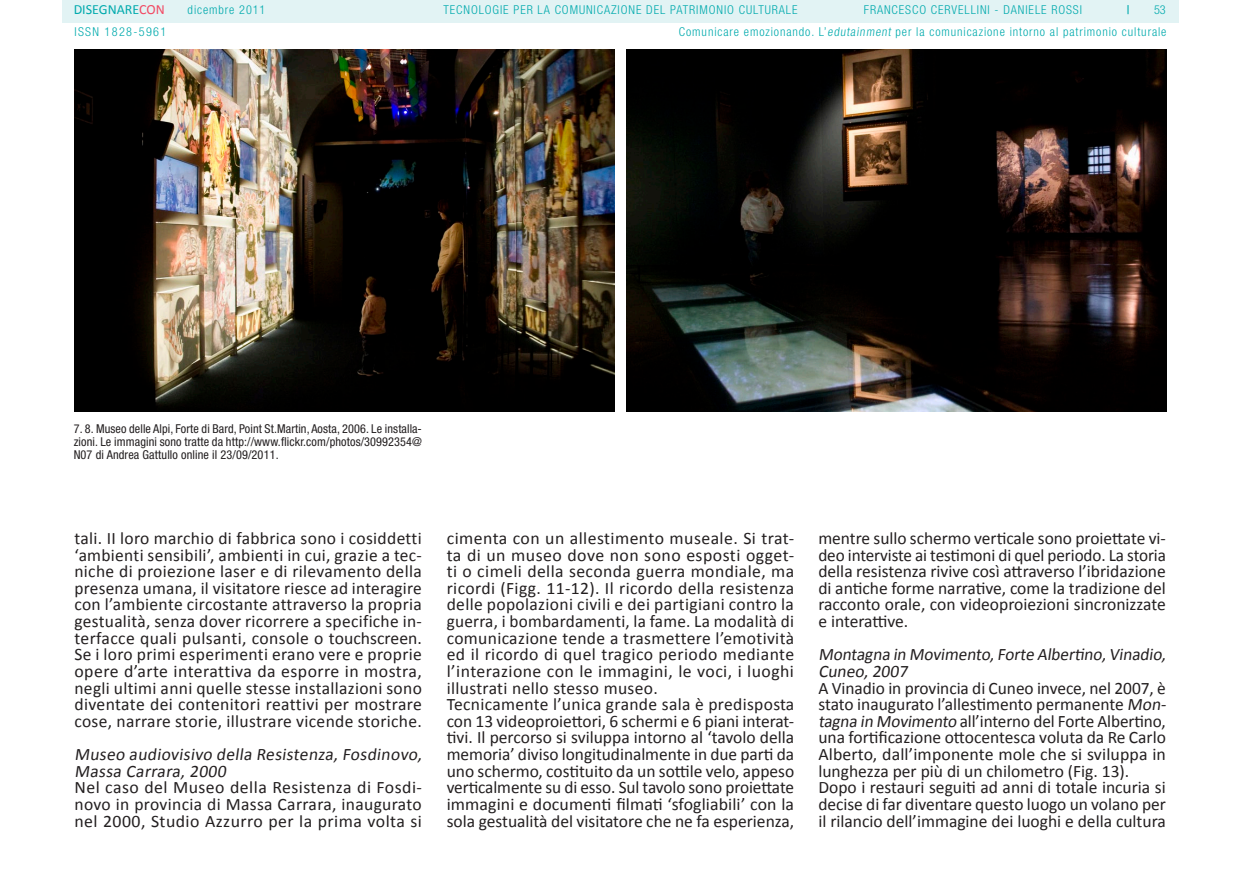
<style>
.page{position:relative;width:1241px;height:893px;background:#fff}
.page>*{position:absolute;margin:0;border:0;box-sizing:border-box;transform-origin:0 0}
.Articolo_TESTO_BASE{font:17.5px/16.6px "Calibri";color:#231f20;text-align:justify}
.t1{font:14px "Calibri";color:#00aaad}
.t2{font:300 condensed 12.25px "Helvetica Neue LT Std";letter-spacing:.075em;color:#00aaad}
.Note_TESTO_BASE{font:condensed 12.25px/13.1px "Helvetica Neue LT Std";letter-spacing:.01em;color:#231f20;text-align:justify}
.t3{font:300 condensed 12.25px "Helvetica Neue LT Std";letter-spacing:.11em;color:#00aaad}
.t4{font:500 condensed 12.25px "Helvetica Neue LT Std";color:#00aaad}
.s1{color:#f24862}
</style>
<div class="page">
<div style="left:62px;top:0;width:1116px;height:23px;background:#e2f3f4"></div>
<img style="left:74px;top:50px;width:540px;height:362px">
<img style="left:626px;top:50px;width:540px;height:362px">
<p class="t1" style="left:74px;top:1px;width:93px">DISEGNARE<span class="s1">CON</span></p>
<p class="t2" style="left:863px;top:3px;width:220px">FRANCESCO CERVELLINI - DANIELE ROSSI</p>
<p class="t4" style="left:1126px;top:3px;width:4px">|</p>
<p class="t2" style="left:678px;top:24px;width:489px">Comunicare emozionando. L’edutainment per la comunicazione intorno al patrimonio culturale</p>
<p class="t2" style="left:443px;top:3px;width:355px">TECNOLOGIE PER LA COMUNICAZIONE DEL PATRIMONIO CULTURALE</p>
<p class="t2" style="left:1153px;top:3px;width:13px">53</p>
<p class="t2" style="left:188px;top:3px;width:79px">dicembre 2011</p>
<p class="t3" style="left:74px;top:24px;width:93px">ISSN 1828-5961</p>
<p class="Note_TESTO_BASE" style="left:74px;top:422px;width:350px">7. 8. Museo delle Alpi, Forte di Bard, Point St.Martin, Aosta, 2006. Le installa&shy;zioni. Le immagini sono tratte da http://www.flickr.com/photos/30992354@ N07 di Andrea Gattullo online il 23/09/2011.</p>
<p class="Articolo_TESTO_BASE" style="left:74px;top:529px;width:349px">tali. II loro marchio di fabbrica sono i cosiddetti ‘ambienti sensibili’, ambienti in cui, grazie a tec&shy;niche di proiezione laser e di rilevamento della presenza umana, il visitatore riesce ad interagire con l’ambiente circostante attraverso la propria gestualità, senza dover ricorrere a specifiche in&shy;terfacce quali pulsanti, console o touchscreen.<br>Se i loro primi esperimenti erano vere e proprie opere d’arte interattiva da esporre in mostra, negli ultimi anni quelle stesse installazioni sono diventate dei contenitori reattivi per mostrare cose, narrare storie, illustrare vicende storiche.</p>
<p class="Articolo_TESTO_BASE" style="left:74px;top:745px;width:351px">Museo audiovisivo della Resistenza, Fosdinovo,<br>Massa Carrara, 2000</p>
<p class="Articolo_TESTO_BASE" style="left:74px;top:778px;width:349px">Nel caso del Museo della Resistenza di Fosdi&shy;novo in provincia di Massa Carrara, inaugurato nel 2000, Studio Azzurro per la prima volta si</p>
<p class="Articolo_TESTO_BASE" style="left:446px;top:529px;width:349px">cimenta con un allestimento museale. Si trat&shy;ta di un museo dove non sono esposti ogget&shy;ti o cimeli della seconda guerra mondiale, ma ricordi (Figg. 11-12). Il ricordo della resistenza delle popolazioni civili e dei partigiani contro la guerra, i bombardamenti, la fame. La modalità di comunicazione tende a trasmettere l’emotività ed il ricordo di quel tragico periodo mediante l’interazione con le immagini, le voci, i luoghi illustrati nello stesso museo.</p>
<p class="Articolo_TESTO_BASE" style="left:446px;top:695px;width:349px">Tecnicamente l’unica grande sala è predisposta con 13 videoproiettori, 6 schermi e 6 piani interat&shy;tivi. Il percorso si sviluppa intorno al ‘tavolo della memoria’ diviso longitudinalmente in due parti da uno schermo, costituito da un sottile velo, appeso verticalmente su di esso. Sul tavolo sono proiettate immagini e documenti filmati ‘sfogliabili’ con la sola gestualità del visitatore che ne fa esperienza,</p>
<p class="Articolo_TESTO_BASE" style="left:818px;top:529px;width:349px">mentre sullo schermo verticale sono proiettate vi&shy;deo interviste ai testimoni di quel periodo. La storia della resistenza rivive così attraverso l’ibridazione di antiche forme narrative, come la tradizione del racconto orale, con videoproiezioni sincronizzate e interattive.</p>
<p class="Articolo_TESTO_BASE" style="left:818px;top:645px;width:352px">Montagna in Movimento,Forte Albertino,Vinadio,<br>Cuneo, 2007</p>
<p class="Articolo_TESTO_BASE" style="left:818px;top:679px;width:352px;text-align:left">A Vinadio in provincia di Cuneo invece, nel 2007, è stato inaugurato l’allestimento permanente Mon&shy;tagna in Movimento all’interno del Forte Albertino, una fortificazione ottocentesca voluta da Re Carlo Alberto, dall’imponente mole che si sviluppa in lunghezza per più di un chilometro (Fig. 13).</p>
<p class="Articolo_TESTO_BASE" style="left:818px;top:778px;width:349px">Dopo i restauri seguiti ad anni di totale incuria si decise di far diventare questo luogo un volano per il rilancio dell’immagine dei luoghi e della cultura</p>
</div>
